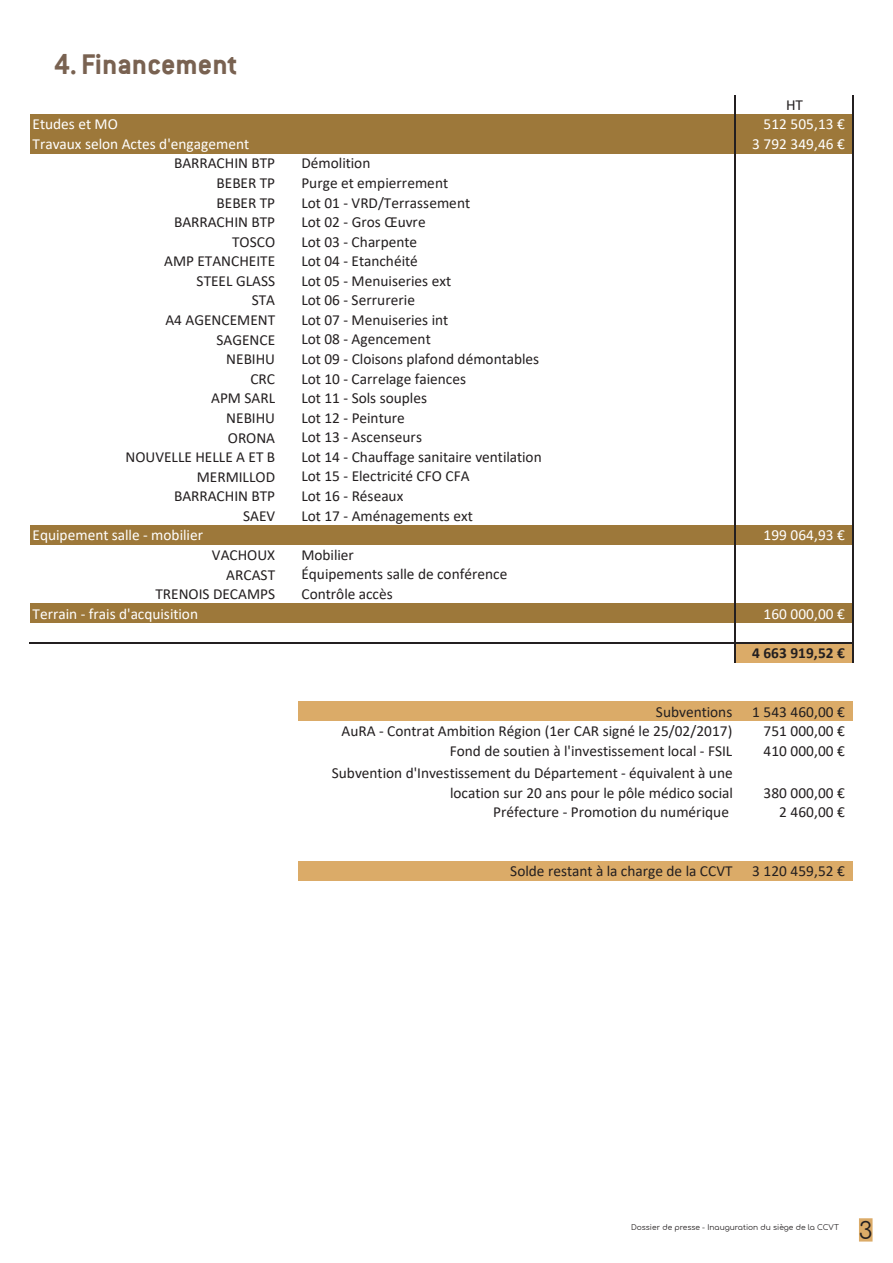
<style>
.page{position:relative;width:893px;height:1263px;background:#fff}
.page>*{position:absolute;margin:0;border:0;box-sizing:border-box;transform-origin:0 0}
.t1{font:700 31.5px "Conduit ITC";color:#796251}
.t2{font:23.25px "Comfortaa";color:#231f20}
.t3{font:15.3px/20px "Calibri";color:#231f20;text-align:right}
.t4{font:15.3px "Calibri";color:#fff}
.t5{font:700 15.3px "Calibri";letter-spacing:.005em;color:#231f20}
.t6{font:7.5px "Comfortaa";color:#231f20}
</style>
<div class="page">
<div style="left:859px;top:1218px;width:13px;height:23px;background:#dbab68"></div>
<div style="left:31px;top:114px;width:822px;height:40px;background:#9d783a"></div>
<div style="left:31px;top:525px;width:822px;height:20px;background:#9d783a"></div>
<div style="left:31px;top:603px;width:822px;height:20px;background:#9d783a"></div>
<div style="left:735px;top:643px;width:118px;height:19px;background:#dbab68"></div>
<div style="left:299px;top:701px;width:554px;height:20px;background:#dbab68"></div>
<div style="left:299px;top:861px;width:554px;height:19px;background:#dbab68"></div>
<hr style="left:735px;top:95px;width:1px;height:567px;background:#231f20">
<hr style="left:852px;top:95px;width:1px;height:567px;background:#231f20">
<hr style="left:30px;top:642px;width:823px;height:1px;background:#231f20">
<h1 class="t1" style="left:54px;top:46px;width:185px">4. Financement</h1>
<p class="t3" style="left:786px;top:94px;width:18px">HT</p>
<p class="t4" style="left:33px;top:114px;width:87px">Etudes et MO</p>
<p class="t4" style="left:763px;top:114px;width:83px">512 505,13 €</p>
<p class="t4" style="left:33px;top:133px;width:218px">Travaux selon Actes d'engagement</p>
<p class="t4" style="left:752px;top:133px;width:94px">3 792 349,46 €</p>
<p class="t3" style="left:174px;top:153px;width:103px">BARRACHIN BTP</p>
<p class="t3" style="left:301px;top:153px;width:70px">Démolition</p>
<p class="t3" style="left:217px;top:173px;width:60px">BEBER TP</p>
<p class="t3" style="left:301px;top:173px;width:148px">Purge et empierrement</p>
<p class="t3" style="left:217px;top:192px;width:60px">BEBER TP</p>
<p class="t3" style="left:301px;top:192px;width:170px">Lot 01 - VRD/Terrassement</p>
<p class="t3" style="left:174px;top:212px;width:103px">BARRACHIN BTP</p>
<p class="t3" style="left:301px;top:212px;width:126px">Lot 02 - Gros Œuvre</p>
<p class="t3" style="left:232px;top:231px;width:45px">TOSCO</p>
<p class="t3" style="left:301px;top:231px;width:117px">Lot 03 - Charpente</p>
<p class="t3" style="left:164px;top:251px;width:113px">AMP ETANCHEITE</p>
<p class="t3" style="left:301px;top:251px;width:118px">Lot 04 - Etanchéité</p>
<p class="t3" style="left:197px;top:270px;width:80px">STEEL GLASS</p>
<p class="t3" style="left:301px;top:270px;width:151px">Lot 05 - Menuiseries ext</p>
<p class="t3" style="left:252px;top:290px;width:25px">STA</p>
<p class="t3" style="left:301px;top:290px;width:115px">Lot 06 - Serrurerie</p>
<p class="t3" style="left:165px;top:310px;width:111px">A4 AGENCEMENT</p>
<p class="t3" style="left:301px;top:309px;width:149px">Lot 07 - Menuiseries int</p>
<p class="t3" style="left:216px;top:329px;width:60px">SAGENCE</p>
<p class="t3" style="left:301px;top:329px;width:131px">Lot 08 - Agencement</p>
<p class="t3" style="left:226px;top:349px;width:50px">NEBIHU</p>
<p class="t3" style="left:301px;top:349px;width:239px">Lot 09 - Cloisons plafond démontables</p>
<p class="t3" style="left:250px;top:368px;width:26px">CRC</p>
<p class="t3" style="left:301px;top:368px;width:166px">Lot 10 - Carrelage faiences</p>
<p class="t3" style="left:211px;top:388px;width:65px">APM SARL</p>
<p class="t3" style="left:301px;top:388px;width:127px">Lot 11 - Sols souples</p>
<p class="t3" style="left:226px;top:407px;width:50px">NEBIHU</p>
<p class="t3" style="left:301px;top:407px;width:105px">Lot 12 - Peinture</p>
<p class="t3" style="left:228px;top:427px;width:49px">ORONA</p>
<p class="t3" style="left:301px;top:427px;width:122px">Lot 13 - Ascenseurs</p>
<p class="t3" style="left:126px;top:447px;width:151px">NOUVELLE HELLE A ET B</p>
<p class="t3" style="left:301px;top:447px;width:242px">Lot 14 - Chauffage sanitaire ventilation</p>
<p class="t3" style="left:197px;top:466px;width:80px">MERMILLOD</p>
<p class="t3" style="left:301px;top:466px;width:170px">Lot 15 - Electricité CFO CFA</p>
<p class="t3" style="left:174px;top:486px;width:103px">BARRACHIN BTP</p>
<p class="t3" style="left:301px;top:486px;width:103px">Lot 16 - Réseaux</p>
<p class="t3" style="left:243px;top:505px;width:34px">SAEV</p>
<p class="t3" style="left:301px;top:505px;width:173px">Lot 17 - Aménagements ext</p>
<p class="t4" style="left:33px;top:525px;width:172px">Equipement salle - mobilier</p>
<p class="t4" style="left:763px;top:525px;width:83px">199 064,93 €</p>
<p class="t3" style="left:212px;top:544px;width:65px">VACHOUX</p>
<p class="t3" style="left:301px;top:544px;width:54px">Mobilier</p>
<p class="t3" style="left:226px;top:564px;width:50px">ARCAST</p>
<p class="t3" style="left:301px;top:564px;width:207px">Équipements salle de conférence</p>
<p class="t3" style="left:155px;top:584px;width:121px">TRENOIS DECAMPS</p>
<p class="t3" style="left:301px;top:583px;width:93px">Contrôle accès</p>
<p class="t4" style="left:33px;top:603px;width:167px">Terrain - frais d'acquisition</p>
<p class="t4" style="left:763px;top:603px;width:83px">160 000,00 €</p>
<p class="t5" style="left:752px;top:642px;width:94px">4 663 919,52 €</p>
<p class="t3" style="left:656px;top:701px;width:78px">Subventions</p>
<p class="t3" style="left:752px;top:701px;width:94px">1 543 460,00 €</p>
<p class="t3" style="left:342px;top:721px;width:392px">AuRA - Contrat Ambition Région (1er CAR signé le 25/02/2017)</p>
<p class="t3" style="left:763px;top:721px;width:83px">751 000,00 €</p>
<p class="t3" style="left:450px;top:740px;width:284px">Fond de soutien à l'investissement local - FSIL</p>
<p class="t3" style="left:763px;top:740px;width:83px">410 000,00 €</p>
<p class="t3" style="left:332px;top:762px;width:403px">Subvention d'Investissement du Département - équivalent à une location sur 20 ans pour le pôle médico social</p>
<p class="t3" style="left:763px;top:782px;width:83px">380 000,00 €</p>
<p class="t3" style="left:493px;top:802px;width:237px">Préfecture - Promotion du numérique</p>
<p class="t3" style="left:779px;top:802px;width:67px">2 460,00 €</p>
<p class="t3" style="left:510px;top:860px;width:224px">Solde restant à la charge de la CCVT</p>
<p class="t3" style="left:752px;top:860px;width:94px">3 120 459,52 €</p>
<p class="t6" style="left:631px;top:1221px;width:209px">Dossier de presse - Inauguration du siège de la CCVT</p>
<h2 class="t2" style="left:859px;top:1209px;width:15px">3</h2>
</div>
